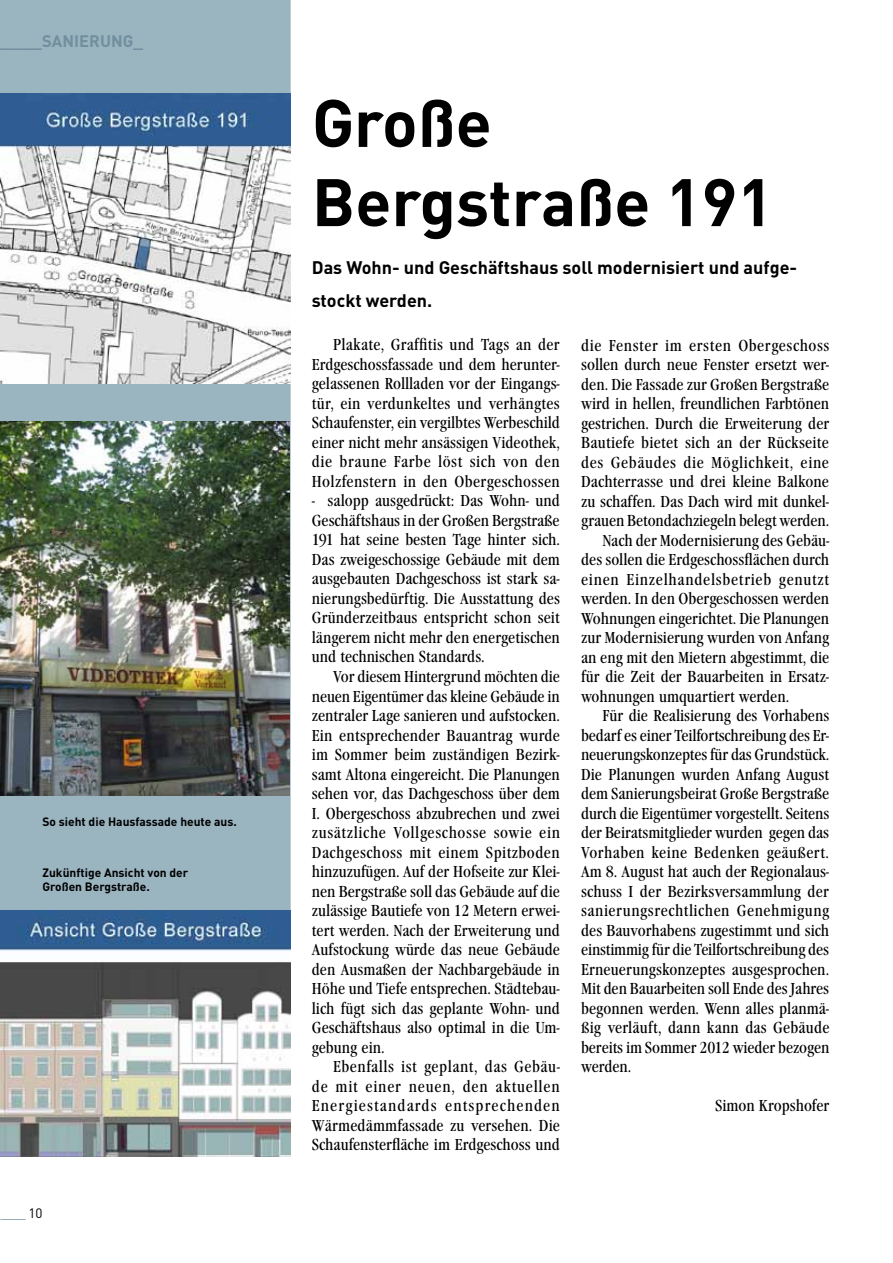
<style>
.page{position:relative;width:893px;height:1263px;background:#fff}
.page>*{position:absolute;margin:0;border:0;box-sizing:border-box;transform-origin:0 0}
.t1{font:700 66px/79.2px "DIN";color:#000}
.t2{font:700 18px/33px "DIN";color:#000}
.t3{font:16.5px/19.5px "Garamond Cd ITC";color:#000;text-align:justify}
.t4{font:16.5px "Garamond Cd ITC";letter-spacing:.035em;color:#000}
.t5{font:16.5px "Garamond Cd ITC";letter-spacing:.045em;color:#000}
.t6{font:16.5px "Garamond Cd ITC";letter-spacing:.03em;color:#000}
.t7{font:16.5px "Garamond Cd ITC";letter-spacing:.025em;color:#000}
.t8{font:700 16.5px "DIN";color:#728f9f}
.t9{font:700 12px/13.5px "DIN";color:#000}
.t10{font:500 10.5px "DIN";color:#728f9f}
.s1{font-weight:400;font-size:13.5px;color:#000}
</style>
<div class="page">
<div style="left:0;top:0;width:291px;height:910px;background:#9ab4c0"></div>
<img style="left:0;top:94px;width:291px;height:289px">
<img style="left:0;top:421px;width:289px;height:375px">
<img style="left:0;top:910px;width:291px;height:247px">
<p class="t8" style="left:2px;top:31px;width:142px">____SANIERUNG_</p>
<p class="t9" style="left:43px;top:815px;width:196px">So sieht die Hausfassade heute aus.</p>
<p class="t9" style="left:43px;top:866px;width:147px">Zukünftige Ansicht von der<br>Großen Bergstraße.</p>
<p class="t10" style="left:2px;top:1207px;width:42px">____ <span class="s1">10</span></p>
<h1 class="t1" style="left:312px;top:82px;width:463px">Große<br>Bergstraße 191</h1>
<p class="t2" style="left:312px;top:250px;width:487px">Das Wohn- und Geschäftshaus soll modernisiert und aufge&shy;stockt werden.</p>
<p class="t3" style="left:312px;top:335px;width:250px;text-indent:21px">Plakate, Graffitis und Tags an der Erdgeschossfassade und dem herunter&shy;gelassenen Rollladen vor der Eingangs&shy;tür, ein verdunkeltes und verhängtes Schaufenster, ein vergilbtes Werbeschild einer nicht mehr ansässigen Videothek, die braune Farbe löst sich von den Holzfenstern in den Obergeschossen</p>
<p class="t3" style="left:312px;top:491px;width:250px">- salopp ausgedrückt: Das Wohn- und Geschäftshaus in der Großen Bergstraße 191 hat seine besten Tage hinter sich.<br>Das zweigeschossige Gebäude mit dem ausgebauten Dachgeschoss ist stark sa&shy;nierungsbedürftig. Die Ausstattung des Gründerzeitbaus entspricht schon seit längerem nicht mehr den energetischen und technischen Standards.</p>
<p class="t3" style="left:312px;top:667px;width:250px;text-indent:21px">Vor diesem Hintergrund möchten die neuen Eigentümer das kleine Gebäude in zentraler Lage sanieren und aufstocken.<br>Ein entsprechender Bauantrag wurde im Sommer beim zuständigen Bezirk&shy;samt Altona eingereicht. Die Planungen sehen vor, das Dachgeschoss über dem I. Obergeschoss abzubrechen und zwei zusätzliche Vollgeschosse sowie ein Dachgeschoss mit einem Spitzboden hinzuzufügen. Auf der Hofseite zur Klei&shy;nen Bergstraße soll das Gebäude auf die zulässige Bautiefe von 12 Metern erwei&shy;tert werden. Nach der Erweiterung und Aufstockung würde das neue Gebäude den Ausmaßen der Nachbargebäude in Höhe und Tiefe entsprechen. Städtebau&shy;lich fügt sich das geplante Wohn- und Geschäftshaus also optimal in die Um&shy;gebung ein.</p>
<p class="t3" style="left:312px;top:1057px;width:250px;text-indent:21px">Ebenfalls ist geplant, das Gebäu&shy;de mit einer neuen, den aktuellen Energiestandards entsprechenden Wärmedämmfassade zu versehen. Die Schaufensterfläche im Erdgeschoss und</p>
<p class="t4" style="left:581px;top:336px;width:250px">die Fenster im ersten Obergeschoss</p>
<p class="t3" style="left:581px;top:355px;width:250px">sollen durch neue Fenster ersetzt wer-</p>
<p class="t3" style="left:581px;top:375px;width:250px">den. Die Fassade zur Großen Bergstraße</p>
<p class="t3" style="left:581px;top:394px;width:250px">wird in hellen, freundlichen Farbtönen</p>
<p class="t3" style="left:581px;top:414px;width:250px">gestrichen. Durch die Erweiterung der</p>
<p class="t3" style="left:581px;top:433px;width:249px">Bautiefe bietet sich an der Rückseite</p>
<p class="t4" style="left:581px;top:453px;width:249px">des Gebäudes die Möglichkeit, eine</p>
<p class="t3" style="left:581px;top:472px;width:249px">Dachterrasse und drei kleine Balkone</p>
<p class="t3" style="left:581px;top:492px;width:250px">zu schaffen. Das Dach wird mit dunkel-</p>
<p class="t3" style="left:581px;top:511px;width:250px">grauen Betondachziegeln belegt werden.</p>
<p class="t3" style="left:602px;top:531px;width:229px">Nach der Modernisierung des Gebäu-</p>
<p class="t3" style="left:581px;top:550px;width:250px">des sollen die Erdgeschossflächen durch</p>
<p class="t5" style="left:581px;top:570px;width:250px">einen Einzelhandelsbetrieb genutzt</p>
<p class="t3" style="left:581px;top:589px;width:250px">werden. In den Obergeschossen werden</p>
<p class="t3" style="left:581px;top:609px;width:249px">Wohnungen eingerichtet. Die Planungen</p>
<p class="t3" style="left:581px;top:628px;width:250px">zur Modernisierung wurden von Anfang</p>
<p class="t3" style="left:581px;top:648px;width:250px">an eng mit den Mietern abgestimmt, die</p>
<p class="t3" style="left:581px;top:667px;width:250px">für die Zeit der Bauarbeiten in Ersatz-</p>
<p class="t3" style="left:581px;top:687px;width:210px">wohnungen umquartiert werden.</p>
<p class="t3" style="left:602px;top:706px;width:228px">Für die Realisierung des Vorhabens</p>
<p class="t3" style="left:581px;top:726px;width:250px">bedarf es einer Teilfortschreibung des Er-</p>
<p class="t3" style="left:581px;top:745px;width:250px">neuerungskonzeptes für das Grundstück.</p>
<p class="t3" style="left:581px;top:765px;width:250px">Die Planungen wurden Anfang August</p>
<p class="t3" style="left:581px;top:784px;width:250px">dem Sanierungsbeirat Große Bergstraße</p>
<p class="t3" style="left:581px;top:804px;width:250px">durch die Eigentümer vorgestellt. Seitens</p>
<p class="t3" style="left:581px;top:823px;width:249px">der Beiratsmitglieder wurden gegen das</p>
<p class="t7" style="left:581px;top:843px;width:249px">Vorhaben keine Bedenken geäußert.</p>
<p class="t3" style="left:581px;top:862px;width:250px">Am 8. August hat auch der Regionalaus-</p>
<p class="t3" style="left:581px;top:882px;width:249px">schuss I der Bezirksversammlung der</p>
<p class="t6" style="left:581px;top:902px;width:250px">sanierungsrechtlichen Genehmigung</p>
<p class="t3" style="left:581px;top:921px;width:250px">des Bauvorhabens zugestimmt und sich</p>
<p class="t3" style="left:581px;top:940px;width:249px">einstimmig für die Teilfortschreibung des</p>
<p class="t3" style="left:581px;top:960px;width:250px">Erneuerungskonzeptes ausgesprochen.</p>
<p class="t3" style="left:581px;top:979px;width:249px">Mit den Bauarbeiten soll Ende des Jahres</p>
<p class="t3" style="left:581px;top:999px;width:250px">begonnen werden. Wenn alles planmä-</p>
<p class="t3" style="left:581px;top:1018px;width:250px">ßig verläuft, dann kann das Gebäude</p>
<p class="t3" style="left:581px;top:1038px;width:250px">bereits im Sommer 2012 wieder bezogen</p>
<p class="t3" style="left:581px;top:1057px;width:52px">werden.</p>
<p class="t3" style="left:715px;top:1096px;width:116px">Simon Kropshofer</p>
</div>
